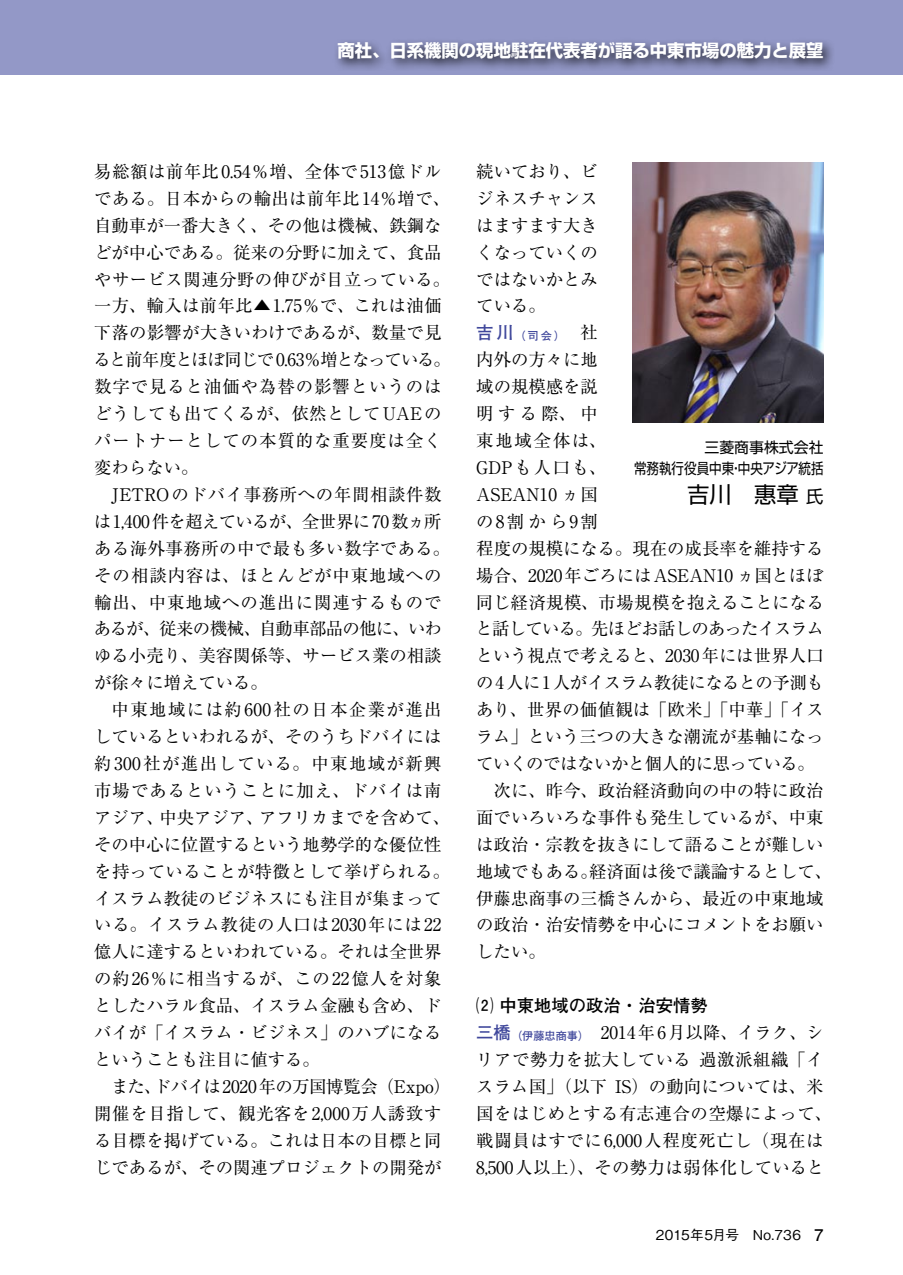
<style>
.page{position:relative;width:903px;height:1275px;background:#fff}
.page>*{position:absolute;margin:0;border:0;box-sizing:border-box;transform-origin:0 0}
.t1{font:22.4px "Shin Go Pro";color:#000}
.t2{font:17.32px/26.9px "Ryumin Pro";color:#000}
.t3{font:17.32px/26.9px "Ryumin Pro";letter-spacing:.03em;color:#000}
.t4{font:17.32px/26.9px "Ryumin Pro";letter-spacing:.025em;color:#000}
.t5{font:700 17.32px "Shin Go Pro";color:#fff}
.t6{font:17.32px "Ryumin Pro";letter-spacing:-.045em;color:#000}
.t7{font:17.32px "Ryumin Pro";letter-spacing:-.02em;color:#000}
.t8{font:17.32px "Ryumin Pro";letter-spacing:-.025em;color:#000}
.t9{font:700 17.32px "Futo Go B101 Pro";color:#000}
.t10{font:17.32px "Ryumin Pro";letter-spacing:.1em;color:#000}
.t11{font:17.32px "Ryumin Pro";letter-spacing:.125em;color:#000}
.t12{font:14.88px/21px "Shin Go Pro";color:#000;text-align:right}
.t13{font:500 13.65px "Gothic BBB Pro";letter-spacing:.02em;color:#000}
.t14{font:700 11.2px "Futo Go B101 Pro";color:#3f479b}
.s1{font-size:17.32px}
.s2{font-family:"Ryumin Pro";font-weight:400;font-size:17.32px;color:#000}
.s3{font-family:"Futo Go B101 Pro";font-weight:700;color:#3f479b}
.s4{font-family:"Futo Go B101 Pro";font-weight:700;font-size:11.2px;color:#3f479b}
.s5{font-family:"Futo Go B101 Pro";font-weight:700;font-size:16.1px}
</style>
<div class="page">
<div style="left:0;top:0;width:903px;height:74px;background:#9398c7"></div>
<div style="left:331px;top:36px;width:504px;height:35px;background:#000;opacity:.75"></div>
<img style="left:632px;top:163px;width:191px;height:259px">
<p class="t5" style="left:337px;top:37px;width:488px">商社、日系機関の現地駐在代表者が語る中東市場の魅力と展望</p>
<p class="t4" style="left:94px;top:157px;width:359px">易総額は前年比0.54％増、全体で513億ドルである。日本からの輸出は前年比14％増で、自動車が一番大きく、その他は機械、鉄鋼などが中心である。従来の分野に加えて、食品やサービス関連分野の伸びが目立っている。一方、輸入は前年比▲1.75％で、これは油価下落の影響が大きいわけであるが、数量で見ると前年度とほぼ同じで0.63％増となっている。数字で見ると油価や為替の影響というのはどうしても出てくるが、依然としてUAEのパートナーとしての本質的な重要度は全く変わらない。</p>
<p class="t3" style="left:94px;top:480px;width:358px;text-indent:18px">JETROのドバイ事務所への年間相談件数は1,400件を超えているが、全世界に70数ヵ所ある海外事務所の中で最も多い数字である。その相談内容は、ほとんどが中東地域への輸出、中東地域への進出に関連するものであるが、従来の機械、自動車部品の他に、いわゆる小売り、美容関係等、サービス業の相談が徐々に増えている。</p>
<p class="t2" style="left:94px;top:695px;width:357px;text-indent:17px">中東地域には約600社の日本企業が進出しているといわれるが、そのうちドバイには約300社が進出している。中東地域が新興市場であるということに加え、ドバイは南アジア、中央アジア、アフリカまでを含めて、その中心に位置するという地勢学的な優位性を持っていることが特徴として挙げられる。イスラム教徒のビジネスにも注目が集まっている。イスラム教徒の人口は2030年には22億人に達するといわれている。それは全世界の約26％に相当するが、この22億人を対象としたハラル食品、イスラム金融も含め、ドバイが「イスラム・ビジネス」のハブになるということも注目に値する。</p>
<p class="t2" style="left:94px;top:1072px;width:358px;text-indent:17px">また、ドバイは2020年の万国博覧会（Expo）開催を目指して、観光客を2,000万人誘致する目標を掲げている。これは日本の目標と同じであるが、その関連プロジェクトの開発が</p>
<p class="t2" style="left:476px;top:157px;width:123px;text-align:justify">続いており、ビジネスチャンスはますます大きくなっていくのではないかとみている。</p>
<p class="t14" style="left:476px;top:327px;width:123px"><span class="s1">吉川</span>（司会）<span class="s2">　社</span></p>
<p class="t2" style="left:476px;top:345px;width:123px">内外の方々に地</p>
<p class="t2" style="left:476px;top:372px;width:123px">域の規模感を説</p>
<p class="t2" style="left:476px;top:399px;width:123px">明する際、中</p>
<p class="t2" style="left:476px;top:426px;width:132px">東地域全体は、</p>
<p class="t10" style="left:476px;top:454px;width:132px">GDPも人口も、</p>
<p class="t2" style="left:476px;top:480px;width:123px">ASEAN10 ヵ国</p>
<p class="t11" style="left:476px;top:508px;width:123px">の8割から9割</p>
<p class="t2" style="left:476px;top:534px;width:349px">程度の規模になる。現在の成長率を維持する</p>
<p class="t2" style="left:476px;top:560px;width:349px">場合、2020年ごろにはASEAN10 ヵ国とほぼ</p>
<p class="t2" style="left:476px;top:587px;width:350px">同じ経済規模、市場規模を抱えることになる</p>
<p class="t6" style="left:476px;top:615px;width:350px">と話している。先ほどお話しのあったイスラム</p>
<p class="t2" style="left:476px;top:641px;width:349px">という視点で考えると、2030年には世界人口</p>
<p class="t7" style="left:476px;top:669px;width:349px">の4人に1人がイスラム教徒になるとの予測も</p>
<p class="t2" style="left:476px;top:695px;width:349px">あり、世界の価値観は「欧米」「中華」「イス</p>
<p class="t2" style="left:476px;top:722px;width:349px">ラム」という三つの大きな潮流が基軸になっ</p>
<p class="t8" style="left:476px;top:750px;width:340px">ていくのではないかと個人的に思っている。</p>
<p class="t2" style="left:494px;top:776px;width:331px">次に、昨今、政治経済動向の中の特に政治</p>
<p class="t2" style="left:476px;top:803px;width:349px">面でいろいろな事件も発生しているが、中東</p>
<p class="t2" style="left:476px;top:830px;width:349px">は政治・宗教を抜きにして語ることが難しい</p>
<p class="t2" style="left:476px;top:856px;width:357px">地域でもある。経済面は後で議論するとして、</p>
<p class="t2" style="left:476px;top:883px;width:349px">伊藤忠商事の三橋さんから、最近の中東地域</p>
<p class="t2" style="left:476px;top:910px;width:349px">の政治・治安情勢を中心にコメントをお願い</p>
<p class="t2" style="left:476px;top:937px;width:71px">したい。</p>
<p class="t9" style="left:476px;top:992px;width:233px">⑵ 中東地域の政治・治安情勢</p>
<p class="t3" style="left:476px;top:1018px;width:358px"><span class="s3">三橋</span><span class="s4">（伊藤忠商事）</span>　2014年6月以降、イラク、シリアで勢力を拡大している 過激派組織「イスラム国」（以下 IS）の動向については、米国をはじめとする有志連合の空爆によって、戦闘員はすでに6,000人程度死亡し（現在は<br>8,500人以上）、その勢力は弱体化していると</p>
<p class="t12" style="left:634px;top:435px;width:191px">三菱商事株式会社<br>常務執行役員中東・中央アジア統括</p>
<p class="t1" style="left:687px;top:476px;width:138px">吉川　惠章<span class="s1">氏</span></p>
<p class="t13" style="left:656px;top:1224px;width:169px">2015年5月号　No.736　<span class="s5">7</span></p>
</div>
